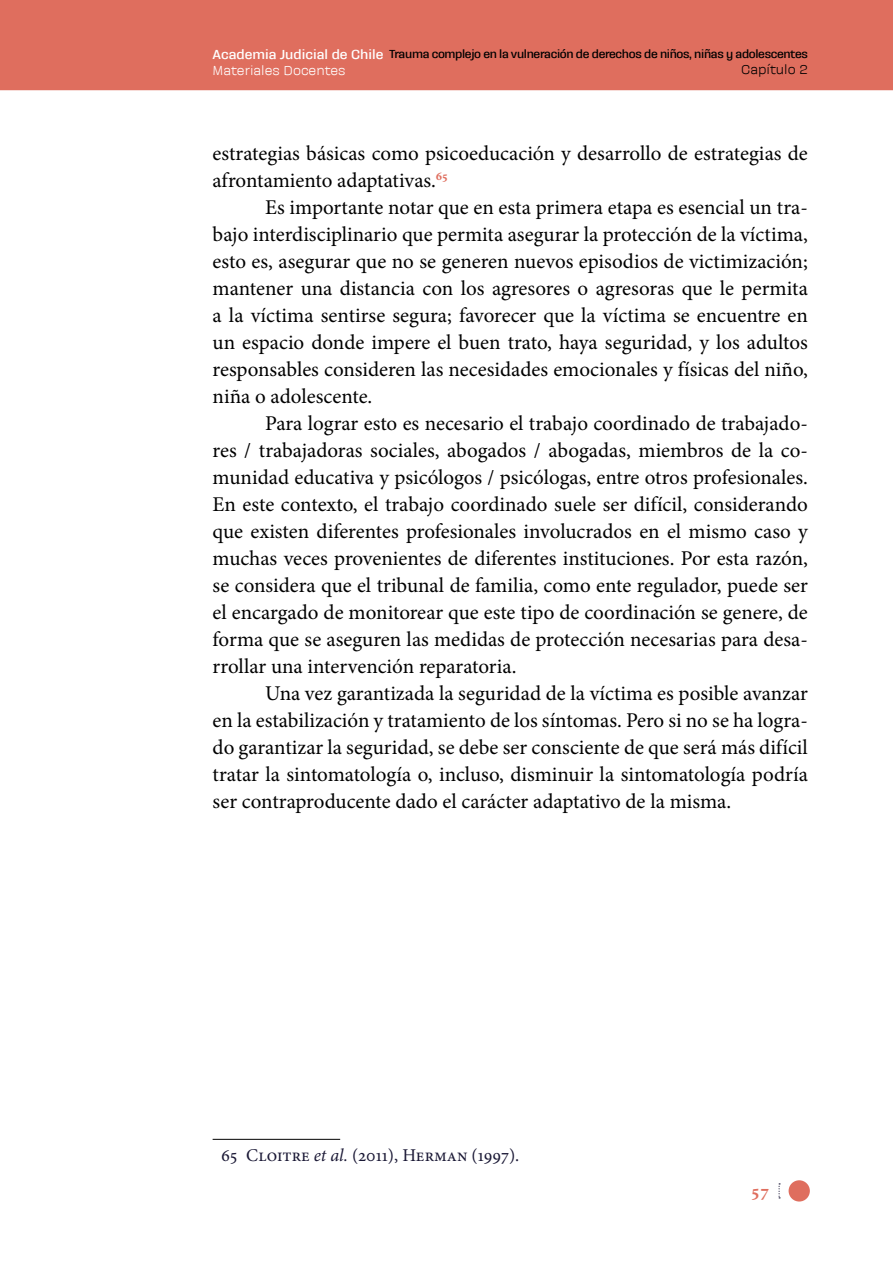
<style>
.page{position:relative;width:893px;height:1263px;background:#fff}
.page>*{position:absolute;margin:0;border:0;box-sizing:border-box;transform-origin:0 0}
.t1{font:21px/27px "Minion Pro";color:#000;text-align:justify}
.t2{font:18px "Minion Pro";color:#1a1835}
.t3{font:700 18px "Minion Pro";color:#df6e5e}
.t4{font:700 13.5px "Galeana Standard";color:#fff}
.t5{font:13.5px "Galeana Standard";color:#fff}
.t6{font:13.5px "Galeana Standard";color:#000}
.t7{font:700 12px "Galeana Standard";letter-spacing:-.03em;color:#000}
.s1{font-style:italic}
</style>
<div class="page">
<div style="left:0;top:0;width:893px;height:89px;background:#df6e5e"></div>
<hr style="left:0;top:89px;width:893px;height:1px;background:#df6e5e">
<svg style="left:778px;top:1183px;width:2px;height:15px"></svg>
<div style="left:789px;top:1180px;width:21px;height:21px;background:#df6e5e;border-radius:50%"></div>
<hr style="left:213px;top:1139px;width:127px;height:1px;background:#000">
<p class="t7" style="left:389px;top:46px;width:420px">Trauma complejo en la vulneración de derechos de niños, niñas y adolescentes</p>
<p class="t6" style="left:741px;top:61px;width:68px">Capítulo 2</p>
<p class="t4" style="left:213px;top:47px;width:172px">Academia Judicial de Chile</p>
<p class="t5" style="left:213px;top:63px;width:134px">Materiales Docentes</p>
<p class="t1" style="left:213px;top:140px;width:597px">estrategias básicas como psicoeducación y desarrollo de estrategias de afrontamiento adaptativas.<sup>65</sup></p>
<p class="t1" style="left:213px;top:194px;width:597px;text-indent:52px">Es importante notar que en esta primera etapa es esencial un tra&shy;bajo interdisciplinario que permita asegurar la protección de la víctima, esto es, asegurar que no se generen nuevos episodios de victimización; mantener una distancia con los agresores o agresoras que le permita a la víctima sentirse segura; favorecer que la víctima se encuentre en un espacio donde impere el buen trato, haya seguridad, y los adultos responsables consideren las necesidades emocionales y físicas del niño, niña o adolescente.</p>
<p class="t1" style="left:213px;top:410px;width:597px;text-indent:52px">Para lograr esto es necesario el trabajo coordinado de trabajado&shy;res / trabajadoras sociales, abogados / abogadas, miembros de la co&shy;munidad educativa y psicólogos / psicólogas, entre otros profesionales.<br>En este contexto, el trabajo coordinado suele ser difícil, considerando que existen diferentes profesionales involucrados en el mismo caso y muchas veces provenientes de diferentes instituciones. Por esta razón, se considera que el tribunal de familia, como ente regulador, puede ser el encargado de monitorear que este tipo de coordinación se genere, de forma que se aseguren las medidas de protección necesarias para desa&shy;rrollar una intervención reparatoria.</p>
<p class="t1" style="left:213px;top:680px;width:597px;text-indent:52px">Una vez garantizada la seguridad de la víctima es posible avanzar en la estabilización y tratamiento de los síntomas. Pero si no se ha logra&shy;do garantizar la seguridad, se debe ser consciente de que será más difícil tratar la sintomatología o, incluso, disminuir la sintomatología podría ser contraproducente dado el carácter adaptativo de la misma.</p>
<p class="t2" style="left:221px;top:1143px;width:300px">65 Cloitre <span class="s1">et al.</span> (2011), Herman (1997).</p>
<p class="t3" style="left:751px;top:1178px;width:20px">57</p>
</div>
